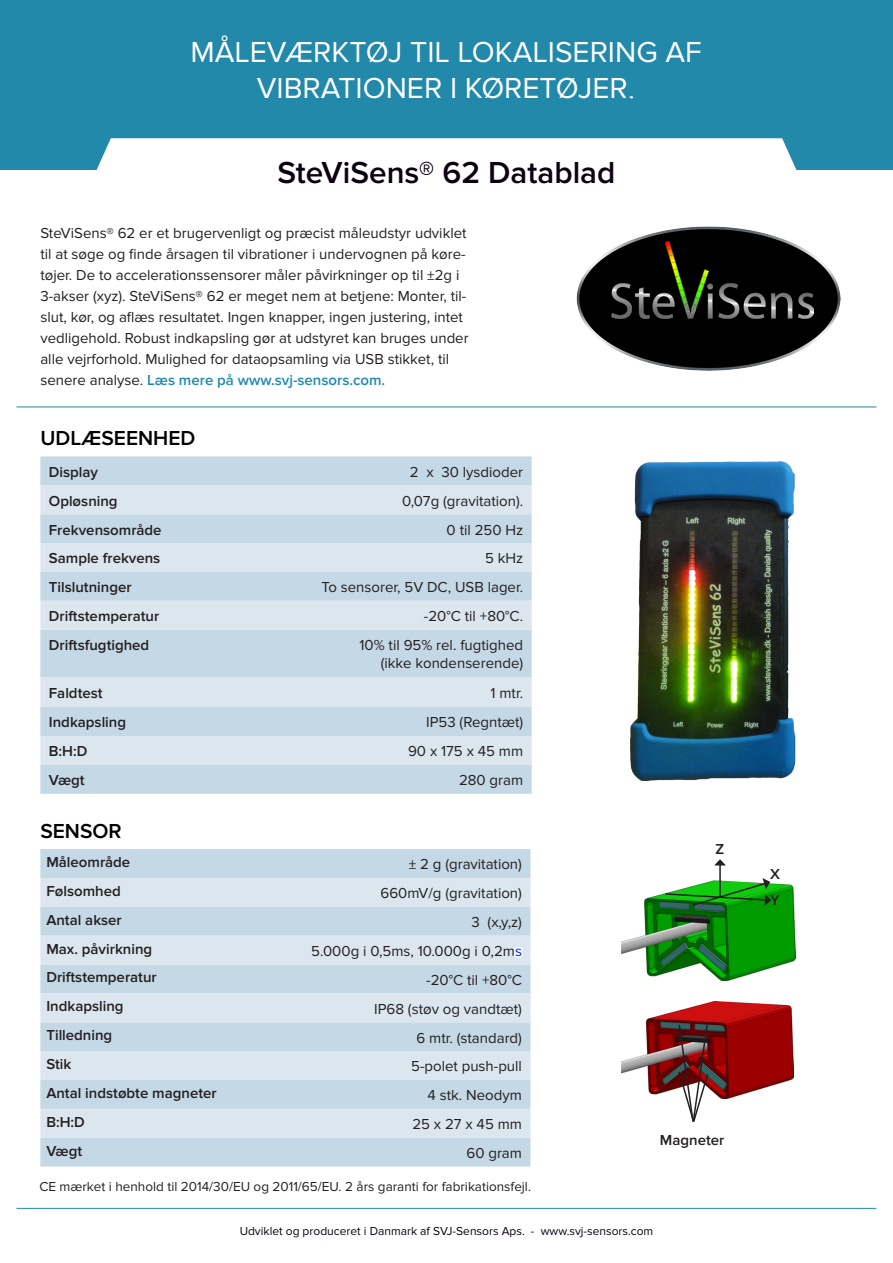
<style>
.page{position:relative;width:893px;height:1263px;background:#fff}
.page>*{position:absolute;margin:0;border:0;box-sizing:border-box;transform-origin:0 0}
.Brødtekst{font:600 31.5px "Proxima Nova";color:#0c0110}
.Brødtekst-2{font:30px/36px "Proxima Nova";color:#fff;text-align:center}
.Brødtekst-3{font:600 21px "Proxima Nova";color:#000}
.Data{font:15px/21px "Proxima Nova";color:#231f20}
.Brødtekst-4{font:600 15px "Proxima Nova";color:#231f20}
.t1{font:13.5px "Proxima Nova";color:#231f20}
.Brødtekst-5{font:12px "Proxima Nova";color:#0c0110}
.s1{font-family:"Times New Roman"}
.s2{font-weight:600;color:#2289aa}
.s3{color:#0022fe}
</style>
<div class="page">
<div style="left:0;top:0;width:893px;height:169px;background:#2289aa"></div>
<div style="left:40px;top:456px;width:492px;height:338px;background:#c5d8e5"></div>
<svg style="left:40px;top:485px;width:492px;height:280px;background:#d0dfe9"></svg>
<img style="left:577px;top:227px;width:264px;height:143px">
<img style="left:612px;top:283px;width:201px;height:36px">
<img style="left:666px;top:242px;width:24px;height:69px">
<img style="left:692px;top:270px;width:17px;height:42px">
<hr style="left:16px;top:407px;width:860px;height:1px;background:#2289aa">
<hr style="left:16px;top:1208px;width:860px;height:1px;background:#2289aa">
<img style="left:630px;top:462px;width:166px;height:319px">
<div style="left:40px;top:849px;width:490px;height:317px;background:#c5d8e5"></div>
<svg style="left:40px;top:878px;width:490px;height:260px;background:#d1dfea"></svg>
<svg style="left:512px;top:945px;width:13px;height:14px"></svg>
<img style="left:621px;top:883px;width:175px;height:97px">
<img style="left:622px;top:1001px;width:172px;height:97px">
<svg style="left:664px;top:878px;width:107px;height:29px"></svg>
<hr style="left:719px;top:865px;width:2px;height:32px;background:#231f20">
<svg style="left:714px;top:859px;width:12px;height:6px"></svg>
<svg style="left:677px;top:1023px;width:32px;height:99px"></svg>
<svg style="left:83px;top:138px;width:727px;height:32px;background:#f0f7f9"></svg>
<p class="Brødtekst-2" style="left:190px;top:35px;width:513px">MÅLEVÆRKTØJ TIL LOKALISERING AF<br>VIBRATIONER I KØRETØJER<span class="s1">.</span></p>
<p class="Brødtekst" style="left:277px;top:154px;width:339px">SteViSens® 62 Datablad</p>
<p class="Data" style="left:40px;top:223px;width:430px">SteViSens® 62 er et brugervenligt og præcist måleudstyr udviklet til at søge og finde årsagen til vibrationer i undervognen på køre&shy;tøjer. De to accelerationssensorer måler påvirkninger op til ±2g i 3-akser (xyz). SteViSens® 62 er meget nem at betjene: Monter, til&shy;slut, kør, og aflæs resultatet. Ingen knapper, ingen justering, intet vedligehold. Robust indkapsling gør at udstyret kan bruges under alle vejrforhold. Mulighed for dataopsamling via USB stikket, til senere analyse. <span class="s2">Læs mere på www.svj-sensors.com.</span></p>
<p class="Brødtekst-3" style="left:40px;top:426px;width:157px">UDLÆSEENHED</p>
<p class="Brødtekst-4" style="left:49px;top:463px;width:51px">Display</p>
<p class="Data" style="left:410px;top:461px;width:115px">2 x 30 lysdioder</p>
<p class="Brødtekst-4" style="left:49px;top:492px;width:70px">Opløsning</p>
<p class="Data" style="left:402px;top:490px;width:123px">0,07g (gravitation).</p>
<p class="Brødtekst-4" style="left:49px;top:521px;width:114px">Frekvensområde</p>
<p class="Data" style="left:447px;top:519px;width:78px">0 til 250 Hz</p>
<p class="Brødtekst-4" style="left:49px;top:550px;width:113px">Sample frekvens</p>
<p class="Data" style="left:485px;top:548px;width:40px">5 kHz</p>
<p class="Brødtekst-4" style="left:49px;top:579px;width:84px">Tilslutninger</p>
<p class="Data" style="left:322px;top:577px;width:203px">To sensorer, 5V DC, USB lager.</p>
<p class="Brødtekst-4" style="left:49px;top:607px;width:112px">Driftstemperatur</p>
<p class="Data" style="left:424px;top:606px;width:101px">-20°C til +80°C.</p>
<p class="Brødtekst-4" style="left:49px;top:636px;width:102px">Driftsfugtighed</p>
<p class="Data" style="left:360px;top:635px;width:165px">10% til 95% rel. fugtighed</p>
<p class="Data" style="left:381px;top:653px;width:144px">(ikke kondenserende)</p>
<p class="Brødtekst-4" style="left:49px;top:684px;width:55px">Faldtest</p>
<p class="Data" style="left:491px;top:683px;width:34px">1 mtr.</p>
<p class="Brødtekst-4" style="left:49px;top:713px;width:79px">Indkapsling</p>
<p class="Data" style="left:426px;top:711px;width:99px">IP53 (Regntæt)</p>
<p class="Brødtekst-4" style="left:49px;top:743px;width:40px">B:H:D</p>
<p class="Data" style="left:408px;top:741px;width:117px">90 x 175 x 45 mm</p>
<p class="Brødtekst-4" style="left:49px;top:772px;width:37px">Vægt</p>
<p class="Data" style="left:459px;top:770px;width:66px">280 gram</p>
<p class="Brødtekst-3" style="left:40px;top:819px;width:83px">SENSOR</p>
<p class="Brødtekst-4" style="left:46px;top:853px;width:85px">Måleområde</p>
<p class="Data" style="left:409px;top:854px;width:115px">± 2 g (gravitation)</p>
<p class="Brødtekst-4" style="left:46px;top:882px;width:76px">Følsomhed</p>
<p class="Data" style="left:381px;top:883px;width:143px">660mV/g (gravitation)</p>
<p class="Brødtekst-4" style="left:46px;top:911px;width:77px">Antal akser</p>
<p class="Data" style="left:471px;top:912px;width:52px">3 (x,y,z)</p>
<p class="Brødtekst-4" style="left:46px;top:940px;width:107px">Max. påvirkning</p>
<p class="Data" style="left:311px;top:941px;width:212px">5.000g i 0,5ms, 10.000g i 0,2m<span class="s3">s</span></p>
<p class="Brødtekst-4" style="left:46px;top:969px;width:112px">Driftstemperatur</p>
<p class="Data" style="left:426px;top:970px;width:97px">-20°C til +80°C</p>
<p class="Brødtekst-4" style="left:46px;top:998px;width:79px">Indkapsling</p>
<p class="Data" style="left:374px;top:998px;width:149px">IP68 (støv og vandtæt)</p>
<p class="Brødtekst-4" style="left:46px;top:1026px;width:67px">Tilledning</p>
<p class="Data" style="left:417px;top:1027px;width:107px">6 mtr. (standard)</p>
<p class="Brødtekst-4" style="left:46px;top:1055px;width:26px">Stik</p>
<p class="Data" style="left:411px;top:1056px;width:112px">5-polet push-pull</p>
<p class="Brødtekst-4" style="left:46px;top:1084px;width:172px">Antal indstøbte magneter</p>
<p class="Data" style="left:428px;top:1085px;width:96px">4 stk. Neodym</p>
<p class="Brødtekst-4" style="left:46px;top:1113px;width:40px">B:H:D</p>
<p class="Data" style="left:412px;top:1114px;width:111px">25 x 27 x 45 mm</p>
<p class="Brødtekst-4" style="left:46px;top:1142px;width:37px">Vægt</p>
<p class="Data" style="left:466px;top:1143px;width:57px">60 gram</p>
<p class="t1" style="left:39px;top:1178px;width:493px">CE mærket i henhold til 2014/30/EU og 2011/65/EU. 2 års garanti for fabrikationsfejl.</p>
<p class="Brødtekst-4" style="left:715px;top:840px;width:10px">Z</p>
<p class="Brødtekst-4" style="left:660px;top:1131px;width:66px">Magneter</p>
<p class="Brødtekst-5" style="left:240px;top:1224px;width:415px">Udviklet og produceret i Danmark af SVJ-Sensors Aps. - www.svj-sensors.com</p>
<p class="Brødtekst-4" style="left:770px;top:865px;width:11px">X</p>
<p class="Brødtekst-4" style="left:770px;top:891px;width:11px">Y</p>
</div>
